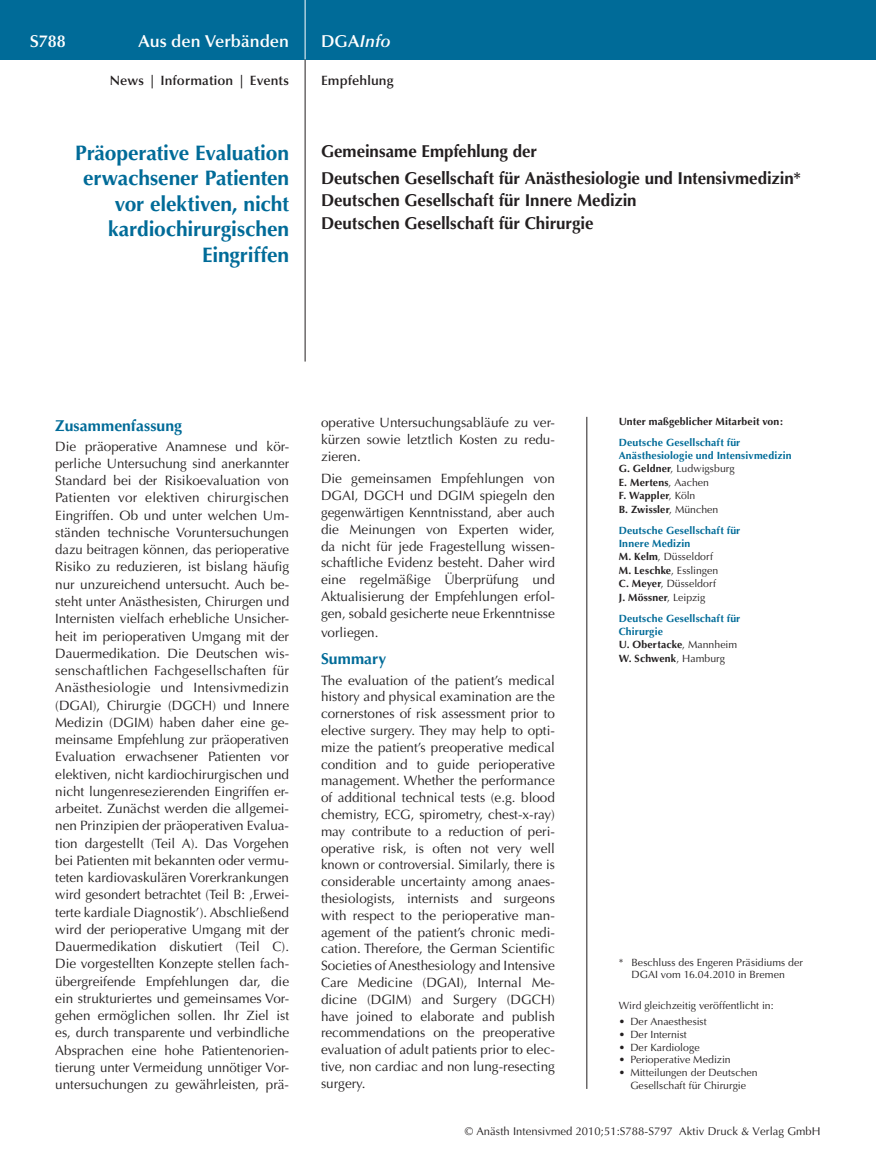
<style>
.page{position:relative;width:876px;height:1174px;background:#fff}
.page>*{position:absolute;margin:0;border:0;box-sizing:border-box;transform-origin:0 0}
.t1{font:700 21px/25.5px "Optima";letter-spacing:-.01em;color:#006b98;text-align:right}
.t2{font:700 17.25px/26.7px "Optima";letter-spacing:-.005em;color:#231f20}
.t3{font:600 17.25px "Optima";color:#fff}
.t4{font:italic 600 17.25px "Optima";color:#fff}
.t5{font:700 15.75px "Optima";letter-spacing:.005em;color:#006b98}
.t6{font:13.5px/17.2px "Optima";color:#231f20}
.t7{font:600 13.5px "Optima";letter-spacing:.01em;color:#231f20}
.t8{font:11.25px "Optima";letter-spacing:.005em;color:#231f20}
.t9{font:10.5px/13.4px "Optima";letter-spacing:.005em;color:#231f20;text-align:center}
.t10{font:700 10.5px/13.4px "Optima";letter-spacing:.015em;color:#006b98}
.t11{font:700 10.5px "Optima";letter-spacing:.01em;color:#231f20}
.s1{font-style:normal}
.s2{color:#231f20}
.s3{font-weight:400;color:#231f20}
.s4{font-weight:700;color:#006b98}
.s5{font-weight:700}
</style>
<div class="page">
<div style="left:0;top:0;width:876px;height:60px;background:#006b98"></div>
<hr style="left:305px;top:0;width:1px;height:60px;background:#fff">
<hr style="left:305px;top:60px;width:1px;height:301px;background:#231f20">
<hr style="left:586px;top:417px;width:1px;height:672px;background:#231f20">
<p class="t3" style="left:30px;top:31px;width:38px">S788</p>
<p class="t3" style="left:138px;top:31px;width:152px">Aus den Verbänden</p>
<p class="t4" style="left:321px;top:31px;width:71px"><span class="s1">DGA</span>Info</p>
<p class="t7" style="left:110px;top:73px;width:181px">News | Information | Events</p>
<p class="t7" style="left:321px;top:73px;width:74px">Empfehlung</p>
<h1 class="t1" style="left:75px;top:140px;width:215px">Präoperative Evaluation erwachsener Patienten vor elektiven, nicht kardiochirurgischen<br>Eingriffen</h1>
<p class="t2" style="left:321px;top:138px;width:481px">Gemeinsame Empfehlung der<br>Deutschen Gesellschaft für Anästhesiologie und Intensivmedizin*</p>
<p class="t2" style="left:321px;top:190px;width:317px;line-height:22.5px">Deutschen Gesellschaft für Innere Medizin<br>Deutschen Gesellschaft für Chirurgie</p>
<p class="t5" style="left:55px;top:416px;width:128px">Zusammenfassung</p>
<p class="t6" style="left:55px;top:438px;width:235px">Die präoperative Anamnese und kör&shy;perliche Untersuchung sind anerkannter Standard bei der Risikoevaluation von Patienten vor elektiven chirurgischen Eingriffen. Ob und unter welchen Um&shy;ständen technische Voruntersuchungen dazu beitragen können, das perioperative Risiko zu reduzieren, ist bislang häufig nur unzureichend untersucht. Auch be-‑ steht unter Anästhesisten, Chirurgen und Internisten vielfach erhebliche Unsicher-‑ heit im perioperativen Umgang mit der Dauermedikation. Die Deutschen wis&shy;senschaftlichen Fachgesellschaften für Anästhesiologie und Intensivmedizin (DGAI), Chirurgie (DGCH) und Innere Medizin (DGIM) haben daher eine ge&shy;meinsame Empfehlung zur präoperativen Evaluation erwachsener Patienten vor elektiven, nicht kardiochirurgischen und nicht lungenresezierenden Eingriffen er-‑ arbeitet. Zunächst werden die allgemei&shy;nen Prinzipien der präoperativen Evalua&shy;tion dargestellt (Teil A). Das Vorgehen bei Patienten mit bekannten oder vermu&shy;teten kardiovaskulären Vorerkrankungen wird gesondert betrachtet (Teil B: ‚Erwei&shy;terte kardiale Diagnostik’). Abschließend wird der perioperative Umgang mit der Dauermedikation diskutiert (Teil C).<br>Die vorgestellten Konzepte stellen fach-‑ übergreifende Empfehlungen dar, die ein strukturiertes und gemeinsames Vor-‑ gehen ermöglichen sollen. Ihr Ziel ist es, durch transparente und verbindliche Absprachen eine hohe Patientenorien&shy;tierung unter Vermeidung unnötiger Vor-‑ untersuchungen zu gewährleisten, prä-‑</p>
<p class="t6" style="left:321px;top:414px;width:235px">operative Untersuchungsabläufe zu ver-‑ kürzen sowie letztlich Kosten zu redu&shy;zieren.</p>
<p class="t6" style="left:321px;top:470px;width:235px;text-align:justify">Die gemeinsamen Empfehlungen von DGAI, DGCH und DGIM spiegeln den gegenwärtigen Kenntnisstand, aber auch die Meinungen von Experten wider, da nicht für jede Fragestellung wissen&shy;schaftliche Evidenz besteht. Daher wird eine regelmäßige Überprüfung und Aktualisierung der Empfehlungen erfol&shy;gen, sobald gesicherte neue Erkenntnisse</p>
<p class="t6" style="left:321px;top:624px;width:59px">vorliegen.</p>
<p class="t5" style="left:321px;top:650px;width:67px">Summary</p>
<p class="t6" style="left:321px;top:672px;width:235px;line-height:16.8px">The evaluation of the patient’s medical history and physical examination are the cornerstones of risk assessment prior to elective surgery. They may help to opti&shy;mize the patient’s preoperative medical condition and to guide perioperative management. Whether the performance of additional technical tests (e.g. blood chemistry, ECG, spirometry, chest-x-ray) may contribute to a reduction of peri&shy;operative risk, is often not very well known or controversial. Similarly, there is considerable uncertainty among anaes-‑ thesiologists, internists and surgeons with respect to the perioperative man&shy;agement of the patient’s chronic medi&shy;cation. Therefore, the German Scientific Societies of Anesthesiology and Intensive Care Medicine (DGAI), Internal Me&shy;dicine (DGIM) and Surgery (DGCH) have joined to elaborate and publish recommendations on the preoperative evaluation of adult patients prior to elec&shy;tive, non cardiac and non lung-resecting surgery.</p>
<p class="t11" style="left:619px;top:415px;width:166px">Unter maßgeblicher Mitarbeit von:</p>
<p class="t10" style="left:619px;top:436px;width:174px">Deutsche Gesellschaft für<br>Anästhesiologie und Intensivmedizin<br><span class="s2">G. Geldner</span><span class="s3">, Ludwigsburg<br></span><span class="s2">E. Mertens</span><span class="s3">, Aachen<br></span><span class="s2">F. Wappler</span><span class="s3">, Köln<br></span><span class="s2">B. Zwissler</span><span class="s3">, München</span></p>
<p class="t9" style="left:619px;top:524px;width:123px;text-align:left"><span class="s4">Deutsche Gesellschaft für<br>Innere Medizin<br></span><span class="s5">M. Kelm</span>, Düsseldorf<br><span class="s5">M. Leschke</span>, Esslingen<br><span class="s5">C. Meyer</span>, Düsseldorf<br><span class="s5">J. Mössner</span>, Leipzig</p>
<p class="t10" style="left:619px;top:612px;width:123px">Deutsche Gesellschaft für<br>Chirurgie<br><span class="s2">U. Obertacke</span><span class="s3">, Mannheim<br></span><span class="s2">W. Schwenk</span><span class="s3">, Hamburg</span></p>
<p class="t9" style="left:619px;top:955px;width:186px;line-height:12.8px">* Beschluss des Engeren Präsidiums der<br>DGAI vom 16.04.2010 in Bremen</p>
<p class="t9" style="left:619px;top:999px;width:157px">Wird gleichzeitig veröffentlicht in:</p>
<p class="t9" style="left:619px;top:1015px;width:90px">• Der Anaesthesist</p>
<p class="t9" style="left:619px;top:1027px;width:70px">• Der Internist</p>
<p class="t9" style="left:619px;top:1040px;width:82px">• Der Kardiologe</p>
<p class="t9" style="left:619px;top:1053px;width:114px">• Perioperative Medizin</p>
<p class="t9" style="left:619px;top:1066px;width:141px;line-height:12.8px">• Mitteilungen der Deutschen<br>Gesellschaft für Chirurgie</p>
<p class="t8" style="left:465px;top:1125px;width:357px">© Anästh Intensivmed 2010;51:S788-S797 Aktiv Druck &amp; Verlag GmbH</p>
</div>
